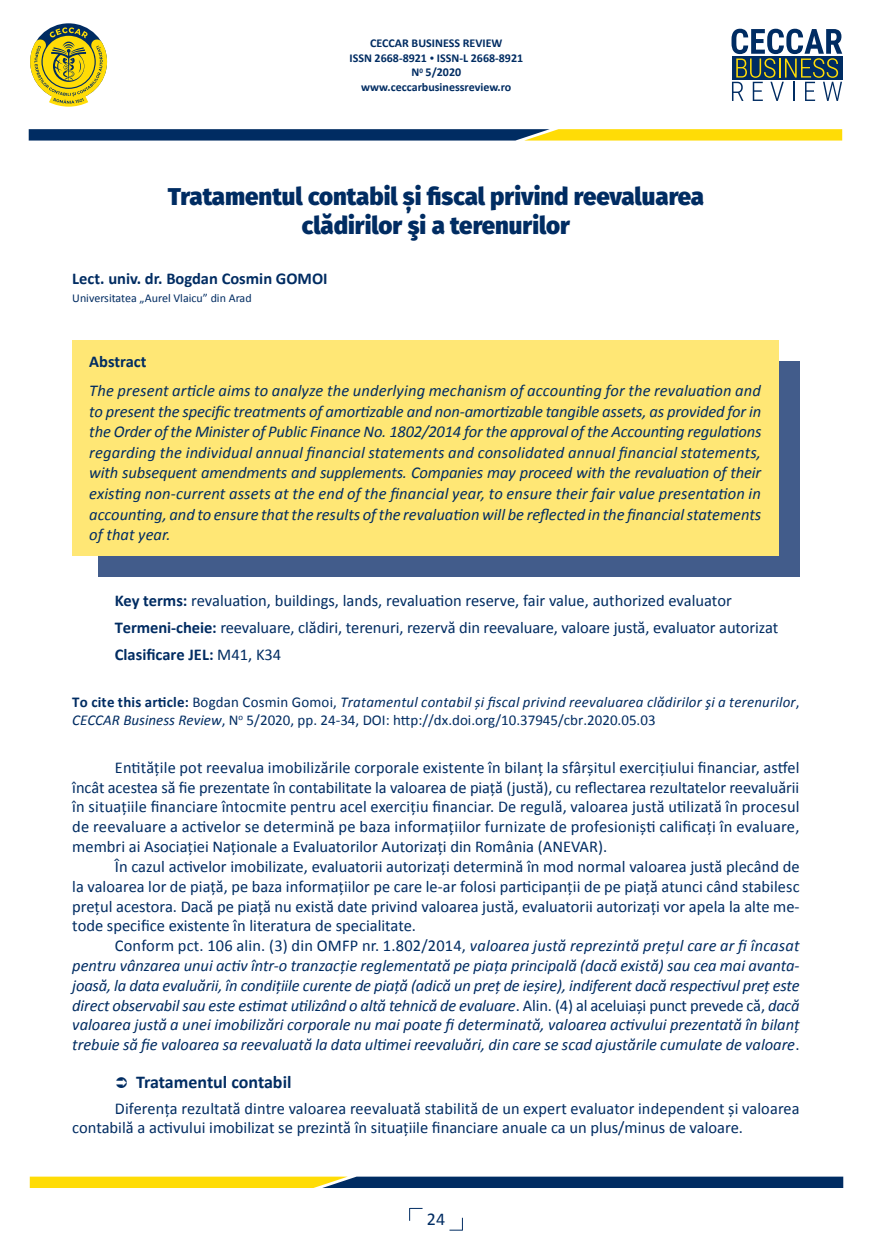
<style>
.page{position:relative;width:872px;height:1255px;background:#fff}
.page>*{position:absolute;margin:0;border:0;box-sizing:border-box;transform-origin:0 0}
.t1{font:900 24px/28.8px "Fira Sans";color:#002c62;text-align:center}
.t2{font:700 18px "Calibri";color:#002c62}
.t3{font:18px "Calibri";color:#002c62}
.t4{font:italic 16.5px/20.5px "Calibri";color:#002c62;text-align:justify}
.t5{font:16.5px/19.8px "Calibri";color:#002c62}
.t6{font:700 16.5px "Calibri";color:#002c62}
.t7{font:italic 15px/18px "Calibri";letter-spacing:.015em;color:#002c62}
.t8{font:700 12px/14.4px "Calibri";color:#002c62;text-align:center}
.t9{font:12px "Calibri";color:#002c62}
.s1{font-size:9px}
.s2{font-weight:700}
.s3{font-weight:700;font-style:normal}
.s4{font-style:normal}
</style>
<div class="page">
<svg style="left:409px;top:1207px;width:13px;height:13px"></svg>
<svg style="left:30px;top:27px;width:77px;height:80px"></svg>
<svg style="left:731px;top:29px;width:111px;height:72px"></svg>
<svg style="left:29px;top:129px;width:813px;height:11px;background:#637144"></svg>
<svg style="left:30px;top:1176px;width:813px;height:11px;background:#6a774c"></svg>
<svg style="left:449px;top:1217px;width:14px;height:13px"></svg>
<div style="left:98px;top:361px;width:701px;height:215px;background:#425c8b"></div>
<div style="left:72px;top:339px;width:706px;height:216px;background:#ffe775"></div>
<p class="t8" style="left:349px;top:36px;width:175px">CECCAR BUSINESS REVIEW<br>ISSN 2668-8921 <span class="s1">•</span> ISSN-L 2668-8921<br>N<sup>0</sup> 5/2020 www.ceccarbusinessreview.ro</p>
<h1 class="t1" style="left:168px;top:180px;width:538px">Tratamentul contabil și fiscal privind reevaluarea clădirilor şi a terenurilor</h1>
<p class="t6" style="left:72px;top:268px;width:257px">Lect. univ. dr. Bogdan Cosmin GOMOI</p>
<p class="t9" style="left:72px;top:291px;width:181px">Universitatea „Aurel Vlaicu” din Arad</p>
<p class="t6" style="left:89px;top:351px;width:59px">Abstract</p>
<p class="t4" style="left:89px;top:379px;width:673px">The present article aims to analyze the underlying mechanism of accounting for the revaluation and to present the specific treatments of amortizable and non-amortizable tangible assets, as provided for in the Order of the Minister of Public Finance No. 1802/2014 for the approval of the Accounting regulations regarding the individual annual financial statements and consolidated annual financial statements, with subsequent amendments and supplements. Companies may proceed with the revaluation of their existing non-current assets at the end of the financial year, to ensure their fair value presentation in accounting, and to ensure that the results of the revaluation will be reflected in the financial statements of that year.</p>
<p class="t5" style="left:115px;top:586px;width:665px;line-height:27px"><span class="s2">Key terms:</span> revaluation, buildings, lands, revaluation reserve, fair value, authorized evaluator<br><span class="s2">Termeni-cheie:</span> reevaluare, clădiri, terenuri, rezervă din reevaluare, valoare justă, evaluator autorizat<br><span class="s2">Clasificare JEL:</span> M41, K34</p>
<p class="t7" style="left:72px;top:692px;width:729px"><span class="s3">To cite this article:</span> <span class="s4">Bogdan Cosmin Gomoi,</span> Tratamentul contabil și fiscal privind reevaluarea clădirilor şi a terenurilor<span class="s4">,<br></span>CECCAR Business Review<span class="s4">, N</span><sup>o</sup> <span class="s4">5/2020, pp. 24-34, DOI: http://dx.doi.org/10.37945/cbr.2020.05.03</span></p>
<p class="t5" style="left:72px;top:756px;width:729px;text-align:justify;text-indent:43px">Entitățile pot reevalua imobilizările corporale existente în bilanț la sfârșitul exerciţiului financiar, astfel încât acestea să fie prezentate în contabilitate la valoarea de piață (justă), cu reflectarea rezultatelor reevaluării în situațiile financiare întocmite pentru acel exercițiu financiar. De regulă, valoarea justă utilizată în procesul de reevaluare a activelor se determină pe baza informațiilor furnizate de profesioniști calificați în evaluare, membri ai Asociației Naționale a Evaluatorilor Autorizați din România (ANEVAR).</p>
<p class="t5" style="left:72px;top:855px;width:729px;text-align:justify;text-indent:43px">În cazul activelor imobilizate, evaluatorii autorizați determină în mod normal valoarea justă plecând de la valoarea lor de piață, pe baza informațiilor pe care le‐ar folosi participanții de pe piață atunci când stabilesc prețul acestora. Dacă pe piață nu există date privind valoarea justă, evaluatorii autorizați vor apela la alte me&shy;tode specifice existente în literatura de specialitate.</p>
<p class="t4" style="left:72px;top:935px;width:729px;line-height:19.8px;text-indent:43px"><span class="s4">Conform pct. 106 alin. (3) din OMFP nr. 1.802/2014,</span> valoarea justă reprezintă prețul care ar fi încasat pentru vânzarea unui activ într‐o tranzacție reglementată pe piața principală (dacă există) sau cea mai avanta&shy;joasă, la data evaluării, în condițiile curente de piață (adică un preț de ieşire), indiferent dacă respectivul preț este direct observabil sau este estimat utilizând o altă tehnică de evaluare<span class="s4">. Alin. (4) al aceluiaşi punct prevede că,</span> dacă valoarea justă a unei imobilizări corporale nu mai poate fi determinată, valoarea activului prezentată în bilanț trebuie să fie valoarea sa reevaluată la data ultimei reevaluări, din care se scad ajustările cumulate de valoare<span class="s4">.</span></p>
<p class="t2" style="left:136px;top:1071px;width:157px">Tratamentul contabil</p>
<p class="t5" style="left:72px;top:1097px;width:729px;text-indent:43px">Diferența rezultată dintre valoarea reevaluată stabilită de un expert evaluator independent și valoarea contabilă a activului imobilizat se prezintă în situațiile financiare anuale ca un plus/minus de valoare.</p>
<p class="t3" style="left:427px;top:1208px;width:20px">24</p>
</div>
